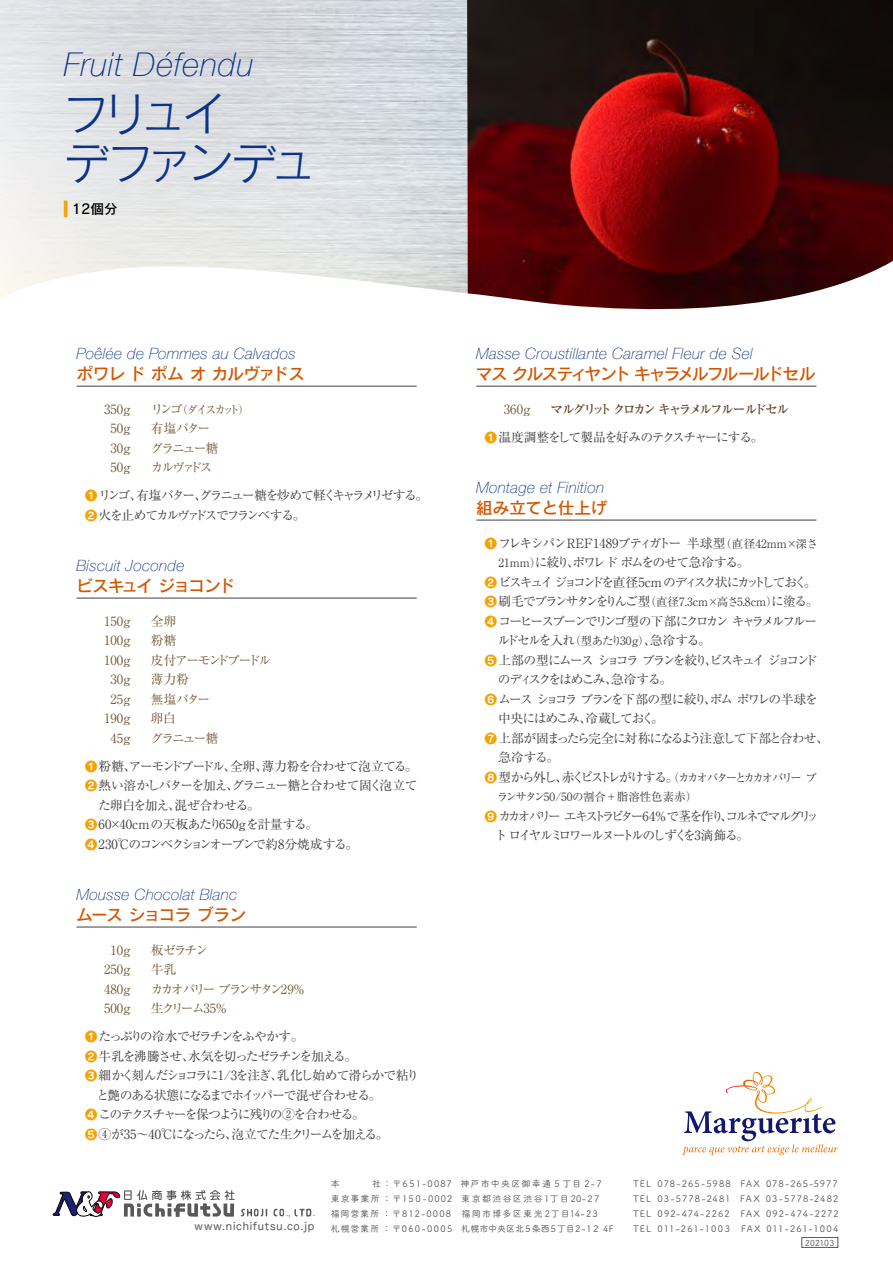
<style>
.page{position:relative;width:893px;height:1263px;background:#fff}
.page>*{position:absolute;margin:0;border:0;box-sizing:border-box;transform-origin:0 0}
.t1{font:46.5px/49.5px "Rodin Pro M";letter-spacing:-.135em;color:#0c3388}
.t2{font:italic 100 32.85px "Helvetica Neue";letter-spacing:.02em;color:#0c3388}
.t3{font:16.65px "Rodin Pro DB";letter-spacing:-.1em;color:#d45700}
.t4{font:16.65px "Rodin Pro DB";letter-spacing:-.03em;color:#d45700}
.t5{font:16.65px "Rodin Pro DB";letter-spacing:-.08em;color:#d45700}
.t6{font:16.65px "Rodin Pro DB";color:#d45700}
.t7{font:italic 100 15.6px "Helvetica Neue";letter-spacing:.02em;color:#0c3388}
.t8{font:13.5px "Rodin Pro DB";color:#000}
.t9{font:12.75px/27.9px "Ryumin Pro";letter-spacing:-.12em;color:#44403f}
.t10{font:12.75px/27.9px "Ryumin Pro";letter-spacing:-.1em;color:#44403f}
.t11{font:12.75px "Ryumin Pro";color:#765d3c}
.t12{font:12.75px/28px "Ryumin Pro";letter-spacing:-.095em;color:#44403f}
.t13{font:12.75px "Ryumin Pro";letter-spacing:-.17em;color:#44403f}
.t14{font:12.75px/19.5px "Ryumin Pro";letter-spacing:-.185em;color:#44403f}
.t15{font:12.75px "Ryumin Pro";letter-spacing:-.15em;color:#44403f}
.t16{font:12.75px "Ryumin Pro";letter-spacing:-.145em;color:#44403f}
.t17{font:12.75px/27.9px "Ryumin Pro";letter-spacing:-.165em;color:#44403f}
.t18{font:12.75px "Ryumin Pro";letter-spacing:-.155em;color:#44403f}
.t19{font:12.75px "Ryumin Pro";letter-spacing:-.06em;color:#44403f}
.t20{font:12.75px "Ryumin Pro";letter-spacing:-.09em;color:#44403f}
.t21{font:12.75px "Ryumin Pro";color:#44403f}
.t22{font:12.75px "Ryumin Pro";letter-spacing:-.065em;color:#44403f}
.t23{font:12.75px "Ryumin Pro";letter-spacing:-.16em;color:#765d3c}
.t24{font:12.75px "Ryumin Pro";letter-spacing:-.05em;color:#44403f}
.t25{font:12.75px "Ryumin Pro";letter-spacing:-.145em;color:#765d3c}
.t26{font:11.55px "Ryumin Pro";color:#44403f}
.t27{font:11.55px "Ryumin Pro";letter-spacing:-.225em;color:#765d3c}
.t28{font:10.5px "Hira Maru Pro W4";letter-spacing:.07em;color:#595757}
.t29{font:9px/15px "Tsuku A Rd Gothic Std M";letter-spacing:.12em;color:#595757}
.t30{font:8.25px "Tsuku A Rd Gothic Std M";letter-spacing:.02em;color:#595757}
.s1{font-size:18.9px;color:#f5a200}
.s2{font-size:12.75px}
.s3{color:#765d3c}
.s4{font-family:"Rodin Pro B";font-size:12.15px;color:#f5a200}
.s5{font-weight:700;color:#644e30}
.s6{font-size:11.55px}
</style>
<div class="page">
<img style="left:467px;top:0;width:426px;height:310px">
<svg style="left:241px;top:1208px;width:26px;height:8px"></svg>
<svg style="left:52px;top:1190px;width:183px;height:27px"></svg>
<svg style="left:273px;top:1208px;width:42px;height:9px"></svg>
<div style="left:802px;top:1237px;width:36px;height:10px;border:1px solid #595757"></div>
<hr style="left:77px;top:386px;width:340px;height:1px;background:#44403f">
<hr style="left:77px;top:598px;width:340px;height:1px;background:#44403f">
<hr style="left:77px;top:927px;width:340px;height:1px;background:#44403f">
<hr style="left:476px;top:386px;width:340px;height:1px;background:#44403f">
<hr style="left:476px;top:520px;width:340px;height:1px;background:#44403f">
<svg style="left:682px;top:1072px;width:156px;height:83px"></svg>
<h2 class="t2" style="left:64px;top:39px;width:192px">Fruit Défendu</h2>
<h1 class="t1" style="left:63px;top:87px;width:255px">フリュイ<br>デファンデュ</h1>
<h3 class="t8" style="left:64px;top:200px;width:55px"><span class="s1">■</span> 12個分</h3>
<h3 class="t7" style="left:77px;top:341px;width:221px">Poêlée de Pommes au Calvados</h3>
<h3 class="t4" style="left:77px;top:363px;width:230px">ポワレ ド ポム オ カルヴァドス</h3>
<h3 class="t11" style="left:104px;top:399px;width:28px">350g</h3>
<p class="t27" style="left:151px;top:400px;width:100px"><span class="s2">リンゴ</span>（ダイスカット）</p>
<h3 class="t11" style="left:111px;top:418px;width:22px">50g</h3>
<h3 class="t11" style="left:151px;top:418px;width:61px">有塩バター</h3>
<h3 class="t11" style="left:111px;top:438px;width:22px">30g</h3>
<h3 class="t11" style="left:151px;top:438px;width:69px">グラニュー糖</h3>
<h3 class="t11" style="left:111px;top:457px;width:22px">50g</h3>
<h3 class="t17" style="left:85px;top:453px;width:345px;text-indent:66px"><span class="s3">カルヴァドス<br></span><span class="s4">❶</span> リンゴ、有塩バター、グラニュー糖を炒めて軽くキャラメリゼする。</h3>
<h3 class="t15" style="left:85px;top:505px;width:222px"><span class="s4">❷</span> 火を止めてカルヴァドスでフランベする。</h3>
<h3 class="t7" style="left:77px;top:553px;width:109px">Biscuit Joconde</h3>
<h3 class="t3" style="left:76px;top:575px;width:160px">ビスキュイ ジョコンド</h3>
<h3 class="t11" style="left:104px;top:611px;width:28px">150g</h3>
<h3 class="t11" style="left:151px;top:611px;width:27px">全卵</h3>
<h3 class="t11" style="left:104px;top:630px;width:28px">100g</h3>
<h3 class="t11" style="left:151px;top:630px;width:27px">粉糖</h3>
<h3 class="t11" style="left:104px;top:650px;width:28px">100g</h3>
<h3 class="t25" style="left:151px;top:650px;width:122px">皮付アーモンドプードル</h3>
<h3 class="t11" style="left:111px;top:669px;width:22px">30g</h3>
<h3 class="t11" style="left:151px;top:669px;width:40px">薄力粉</h3>
<h3 class="t11" style="left:111px;top:689px;width:22px">25g</h3>
<h3 class="t11" style="left:151px;top:689px;width:61px">無塩バター</h3>
<h3 class="t11" style="left:104px;top:708px;width:28px">190g</h3>
<h3 class="t11" style="left:151px;top:708px;width:27px">卵白</h3>
<h3 class="t11" style="left:111px;top:728px;width:22px">45g</h3>
<h3 class="t12" style="left:85px;top:723px;width:334px;text-indent:66px"><span class="s3">グラニュー糖<br></span><span class="s4">❶</span> 粉糖、アーモンドプードル、全卵、薄力粉を合わせて泡立てる。</h3>
<h3 class="t20" style="left:85px;top:775px;width:334px"><span class="s4">❷</span> 熱い溶かしバターを加え、グラニュー糖と合わせて固く泡立て</h3>
<h3 class="t24" style="left:98px;top:795px;width:163px">た卵白を加え、混ぜ合わせる。</h3>
<h3 class="t21" style="left:85px;top:814px;width:235px"><span class="s4">❸</span>60×40cmの天板あたり650gを計量する。</h3>
<h3 class="t9" style="left:85px;top:829px;width:275px"><span class="s4">❹</span> 230℃のコンベクションオーブンで約8分焼成する。</h3>
<h3 class="t7" style="left:77px;top:882px;width:162px">Mousse Chocolat Blanc</h3>
<h3 class="t5" style="left:77px;top:904px;width:171px">ムース ショコラ ブラン</h3>
<h3 class="t11" style="left:111px;top:940px;width:22px">10g</h3>
<h3 class="t11" style="left:151px;top:940px;width:59px">板ゼラチン</h3>
<h3 class="t11" style="left:104px;top:959px;width:28px">250g</h3>
<h3 class="t11" style="left:151px;top:959px;width:27px">牛乳</h3>
<h3 class="t11" style="left:104px;top:979px;width:28px">480g</h3>
<h3 class="t23" style="left:151px;top:979px;width:155px">カカオバリーブランサタン29%</h3>
<h3 class="t11" style="left:104px;top:998px;width:28px">500g</h3>
<h3 class="t9" style="left:85px;top:993px;width:220px;text-indent:66px"><span class="s3">生クリーム35%<br></span><span class="s4">❶</span> たっぷりの冷水でゼラチンをふやかす。</h3>
<h3 class="t10" style="left:85px;top:1041px;width:274px"><span class="s4">❷</span> 牛乳を沸騰させ、水気を切ったゼラチンを加える。</h3>
<h3 class="t12" style="left:85px;top:1060px;width:336px"><span class="s4">❸</span> 細かく刻んだショコラに1/3を注ぎ、乳化し始めて滑らかで粘り</h3>
<h3 class="t10" style="left:97px;top:1080px;width:286px">と艶のある状態になるまでホイッパーで混ぜ合わせる。</h3>
<h3 class="t9" style="left:85px;top:1099px;width:281px"><span class="s4">❹</span> このテクスチャーを保つように残りの②を合わせる。</h3>
<h3 class="t9" style="left:85px;top:1119px;width:305px"><span class="s4">❺</span> ④が35〜40℃になったら、泡立てた生クリームを加える。</h3>
<h3 class="t7" style="left:476px;top:341px;width:278px">Masse Croustillante Caramel Fleur de Sel</h3>
<h3 class="t3" style="left:476px;top:363px;width:341px">マス クルスティヤント キャラメルフルールドセル</h3>
<h3 class="t11" style="left:504px;top:399px;width:28px">360g</h3>
<h3 class="t10" style="left:485px;top:394px;width:306px;text-indent:66px"><span class="s5">マルグリット クロカン キャラメルフルールドセル<br></span><span class="s4">❶</span> 温度調整をして製品を好みのテクスチャーにする。</h3>
<h3 class="t7" style="left:476px;top:475px;width:129px">Montage et Finition</h3>
<h3 class="t6" style="left:476px;top:497px;width:133px">組み立てと仕上げ</h3>
<h3 class="t19" style="left:485px;top:533px;width:335px"><span class="s4">❶</span>フレキシパンREF1489プティガトー半球型<span class="s6">（直径42mm×深さ</span></h3>
<h3 class="t22" style="left:498px;top:552px;width:253px"><span class="s6">21mm）</span>に絞り、ポワレドポムをのせて急冷する。</h3>
<h3 class="t13" style="left:485px;top:572px;width:333px"><span class="s4">❷</span> ビスキュイジョコンドを直径5cm のディスク状にカットしておく。</h3>
<h3 class="t18" style="left:485px;top:591px;width:335px"><span class="s4">❸</span> 刷毛でブランサタンをりんご型<span class="s6">（直径7.3cm×高さ5.8cm）</span>に塗る。</h3>
<h3 class="t13" style="left:485px;top:611px;width:334px"><span class="s4">❹</span> コーヒースプーンでリンゴ型の下部にクロカンキャラメルフルー</h3>
<h3 class="t9" style="left:497px;top:626px;width:215px">ルドセルを入れ<span class="s6">（型あたり30g）</span>、急冷する。</h3>
<h3 class="t16" style="left:485px;top:650px;width:334px"><span class="s4">❺</span> 上部の型にムースショコラブランを絞り、ビスキュイジョコンド</h3>
<h3 class="t16" style="left:498px;top:669px;width:176px">のディスクをはめこみ、急冷する。</h3>
<h3 class="t9" style="left:485px;top:684px;width:334px"><span class="s4">❻</span> ムースショコラブランを下部の型に絞り、ポムポワレの半球を</h3>
<h3 class="t9" style="left:498px;top:704px;width:167px">中央にはめこみ、冷蔵しておく。</h3>
<h3 class="t9" style="left:485px;top:723px;width:346px"><span class="s4">❼</span> 上部が固まったら完全に対称になるよう注意して下部と合わせ、</h3>
<h3 class="t9" style="left:498px;top:743px;width:62px">急冷する。</h3>
<h3 class="t15" style="left:485px;top:767px;width:334px"><span class="s4">❽</span> 型から外し、赤くピストレがけする。<span class="s6">（カカオバターとカカオバリーブ</span></h3>
<p class="t26" style="left:497px;top:788px;width:202px">ランサタン50/50の割合+脂溶性色素赤）</p>
<h3 class="t14" style="left:495px;top:805px;width:325px;text-indent:-10px"><span class="s4">❾</span> カカオバリーエキストラビター64% で茎を作り、コルネでマルグリットロイヤルミロワールヌートルのしずくを3滴飾る。</h3>
<p class="t29" style="left:331px;top:1175px;width:284px">本　　　社：〒651-0087 神戸市中央区御幸通 5 丁目 2-7<br>東京事業所：〒150-0002 東京都渋谷区渋谷1丁目20-27<br>福岡営業所：〒812-0008 福岡市博多区東光2丁目14-23<br>札幌営業所：〒060-0005 札幌市中央区北５条西５丁目２-１２ 4F</p>
<p class="t29" style="left:633px;top:1175px;width:207px">TEL 078-265-5988 FAX 078-265-5977<br>TEL 03-5778-2481 FAX 03-5778-2482<br>TEL 092-474-2262　FAX 092-474-2272</p>
<p class="t28" style="left:195px;top:1217px;width:121px">www.nichifutsu.co.jp</p>
<p class="t29" style="left:633px;top:1220px;width:207px">TEL 011-261-1003　FAX 011-261-1004</p>
<p class="t30" style="left:805px;top:1236px;width:31px">202103</p>
</div>
